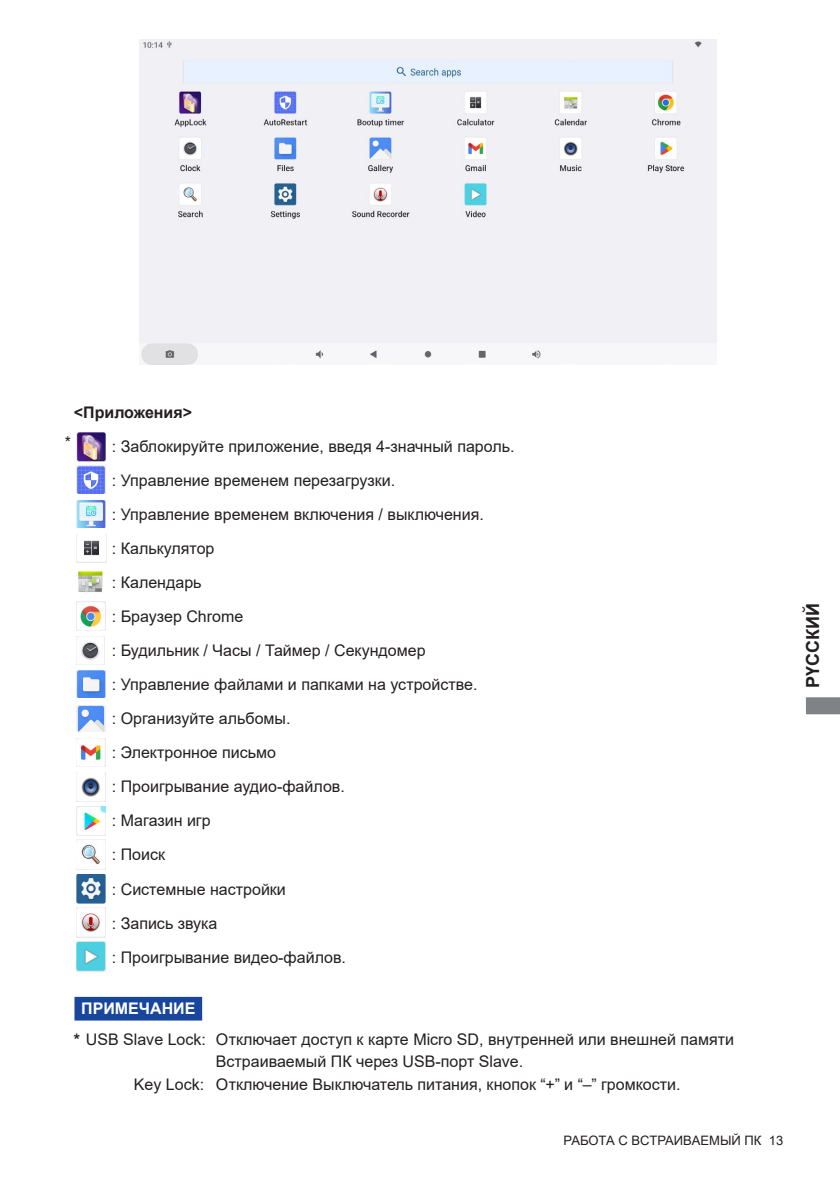
<style>
.page{position:relative;width:840px;height:1191px;background:#fff}
.page>*{position:absolute;margin:0;border:0;box-sizing:border-box;transform-origin:0 0}
.t1{font:700 18px "Arial";color:#231f20}
.t2{font:16px/34px "Arial";color:#231f20}
.t3{font:700 16px "Arial";color:#231f20}
.t4{font:700 16px "Arial";color:#fff}
.t5{font:13px "Arial";color:#231f20}
.s1{font-weight:700}
.s2{font-family:"Koz Min Pr 6 N"}
</style>
<div class="page">
<svg style="left:806px;top:697px;width:33px;height:17px"></svg>
<div style="left:74px;top:997px;width:128px;height:23px;background:#18469d"></div>
<img style="left:76px;top:907px;width:29px;height:30px">
<img style="left:76px;top:432px;width:29px;height:29px">
<img style="left:76px;top:535px;width:30px;height:27px">
<img style="left:77px;top:570px;width:26px;height:23px">
<img style="left:76px;top:601px;width:29px;height:29px">
<img style="left:76px;top:636px;width:28px;height:28px">
<img style="left:76px;top:738px;width:29px;height:28px">
<img style="left:76px;top:671px;width:29px;height:27px">
<img style="left:76px;top:705px;width:29px;height:27px">
<img style="left:76px;top:500px;width:29px;height:28px">
<img style="left:76px;top:772px;width:29px;height:29px">
<img style="left:76px;top:839px;width:29px;height:30px">
<img style="left:76px;top:874px;width:29px;height:29px">
<img style="left:76px;top:941px;width:29px;height:30px">
<img style="left:76px;top:806px;width:29px;height:29px">
<img style="left:76px;top:465px;width:29px;height:28px">
<img style="left:139px;top:40px;width:577px;height:324px">
<p class="t3" style="left:74px;top:401px;width:120px">&lt;Приложения&gt;</p>
<p class="t2" style="left:112px;top:429px;width:404px">: Заблокируйте приложение, введя 4-значный пароль. : Управление временем перезагрузки.<br>: Управление временем включения / выключения.<br>: Калькулятор<br>: Календарь<br>: Браузер Chrome<br>: Будильник / Часы / Таймер / Секундомер<br>: Управление файлами и папками на устройстве.<br>: Организуйте альбомы.<br>: Электронное письмо<br>: Проигрывание аудио-файлов.<br>: Магазин игр<br>: Поиск<br>: Системные настройки<br>: Запись звука<br>: Проигрывание видео-файлов.</p>
<p class="t2" style="left:65px;top:425px;width:8px">*</p>
<p class="t4" style="left:81px;top:997px;width:116px">ПРИМЕЧАНИЕ</p>
<p class="t2" style="left:74px;top:1021px;width:661px"><span class="s1">*</span> USB Slave Lock: Отключает доступ к карте Micro SD, внутренней или внешней памяти</p>
<p class="t2" style="left:216px;top:1044px;width:309px">Встраиваемый ПК через USB-порт Slave.</p>
<p class="t2" style="left:86px;top:1067px;width:596px"><span class="s2">　　　</span>Key Lock: Отключение Выключатель питания, кнопок “+” и “–” громкости.</p>
<p class="t5" style="left:563px;top:1131px;width:221px">РАБОТА С BCTPAИBAEMЫЙ ПК 13</p>
<p class="t1" style="left:799px;top:688px;width:86px;rotate:-90deg">РҮССКИЙ</p>
</div>
